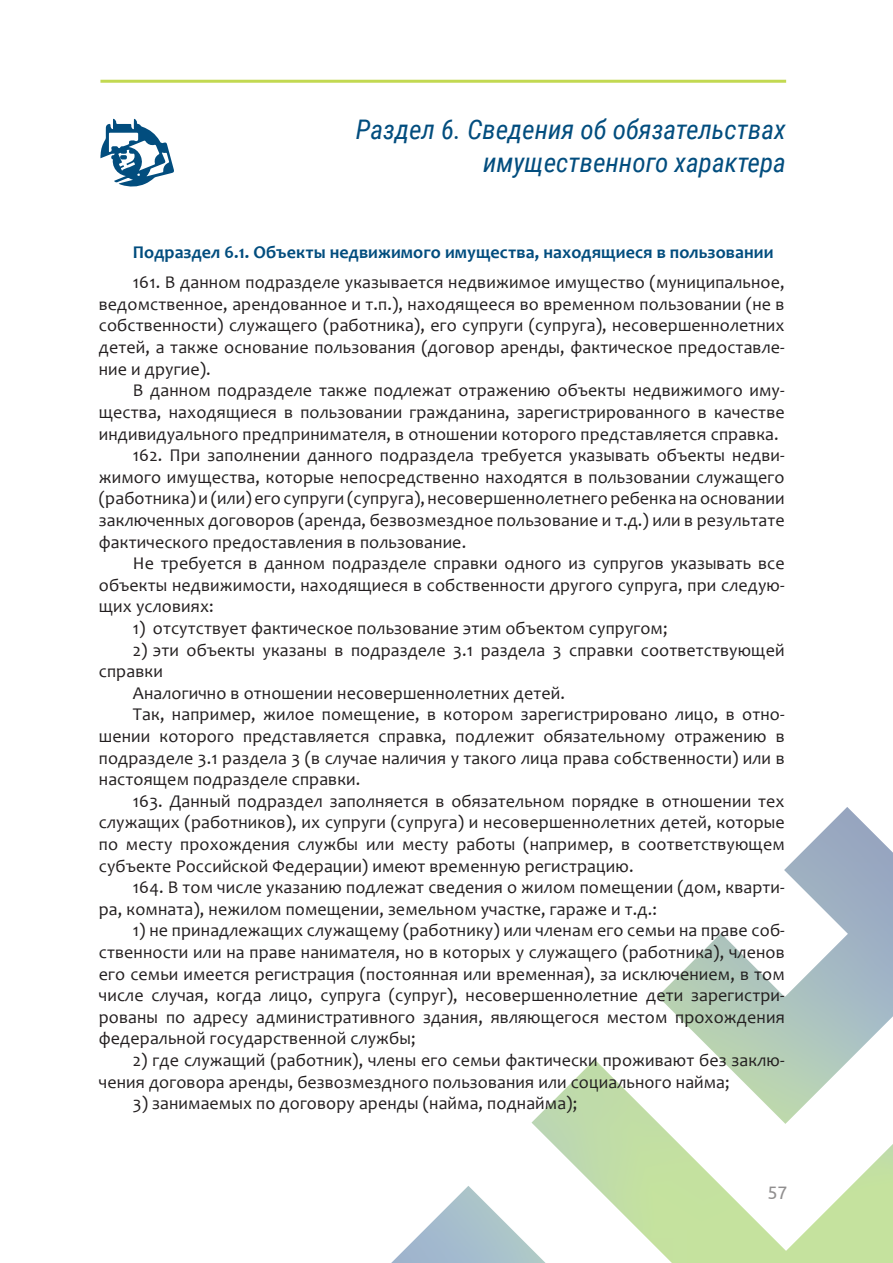
<style>
.page{position:relative;width:893px;height:1263px;background:#fff}
.page>*{position:absolute;margin:0;border:0;box-sizing:border-box;transform-origin:0 0}
.Заголовок_Главы{font:italic 27px/32.4px "Roboto Condensed";color:#024d7e;text-align:right}
.t1{font:18px/21.6px "Candara";letter-spacing:.005em;color:#231f20;text-align:justify}
.t2{font:700 18px "Candara";letter-spacing:.005em;color:#024d7e}
.t3{font:18px "Ubuntu";color:#231f20}
</style>
<div class="page">
<svg style="left:391px;top:807px;width:502px;height:456px"></svg>
<svg style="left:100px;top:119px;width:74px;height:68px"></svg>
<hr style="left:100px;top:80px;width:686px;height:3px;background:#c2d951">
<p class="Заголовок_Главы" style="left:356px;top:112px;width:431px">Раздел 6. Сведения об обязательствах имущественного характера</p>
<p class="t2" style="left:133px;top:241px;width:642px">Подраздел 6.1. Объекты недвижимого имущества, находящиеся в пользовании</p>
<p class="t1" style="left:99px;top:271px;width:687px;text-indent:34px">161. В данном подразделе указывается недвижимое имущество (муниципальное, ведомственное, арендованное и т.п.), находящееся во временном пользовании (не в собственности) служащего (работника), его супруги (супруга), несовершеннолетних детей, а также основание пользования (договор аренды, фактическое предоставле&shy;ние и другие).</p>
<p class="t1" style="left:99px;top:379px;width:687px;text-indent:34px">В данном подразделе также подлежат отражению объекты недвижимого иму&shy;щества, находящиеся в пользовании гражданина, зарегистрированного в качестве индивидуального предпринимателя, в отношении которого представляется справка.</p>
<p class="t1" style="left:99px;top:444px;width:687px;text-indent:34px">162. При заполнении данного подраздела требуется указывать объекты недви&shy;жимого имущества, которые непосредственно находятся в пользовании служащего (работника) и (или) его супруги (супруга), несовершеннолетнего ребенка на основании заключенных договоров (аренда, безвозмездное пользование и т.д.) или в результате фактического предоставления в пользование.</p>
<p class="t1" style="left:99px;top:552px;width:687px;text-indent:34px">Не требуется в данном подразделе справки одного из супругов указывать все объекты недвижимости, находящиеся в собственности другого супруга, при следую&shy;щих условиях:</p>
<p class="t1" style="left:133px;top:617px;width:536px">1) отсутствует фактическое пользование этим объектом супругом;</p>
<p class="t1" style="left:99px;top:639px;width:687px;text-indent:34px">2) эти объекты указаны в подразделе 3.1 раздела 3 справки соответствующей справки</p>
<p class="t1" style="left:133px;top:682px;width:434px">Аналогично в отношении несовершеннолетних детей.</p>
<p class="t1" style="left:99px;top:703px;width:687px;text-indent:34px">Так, например, жилое помещение, в котором зарегистрировано лицо, в отно&shy;шении которого представляется справка, подлежит обязательному отражению в подразделе 3.1 раздела 3 (в случае наличия у такого лица права собственности) или в настоящем подразделе справки.</p>
<p class="t1" style="left:99px;top:790px;width:687px;text-indent:34px">163. Данный подраздел заполняется в обязательном порядке в отношении тех служащих (работников), их супруги (супруга) и несовершеннолетних детей, которые по месту прохождения службы или месту работы (например, в соответствующем субъекте Российской Федерации) имеют временную регистрацию.</p>
<p class="t1" style="left:99px;top:876px;width:687px;text-indent:34px">164. В том числе указанию подлежат сведения о жилом помещении (дом, кварти&shy;ра, комната), нежилом помещении, земельном участке, гараже и т.д.:</p>
<p class="t1" style="left:99px;top:919px;width:687px;text-indent:34px">1) не принадлежащих служащему (работнику) или членам его семьи на праве соб&shy;ственности или на праве нанимателя, но в которых у служащего (работника), членов его семьи имеется регистрация (постоянная или временная), за исключением, в том числе случая, когда лицо, супруга (супруг), несовершеннолетние дети зарегистри&shy;рованы по адресу административного здания, являющегося местом прохождения федеральной государственной службы;</p>
<p class="t1" style="left:99px;top:1049px;width:687px;text-indent:34px">2) где служащий (работник), члены его семьи фактически проживают без заклю&shy;чения договора аренды, безвозмездного пользования или социального найма;</p>
<p class="t1" style="left:133px;top:1092px;width:446px">3) занимаемых по договору аренды (найма, поднайма);</p>
<p class="t3" style="left:767px;top:1181px;width:22px">57</p>
</div>
